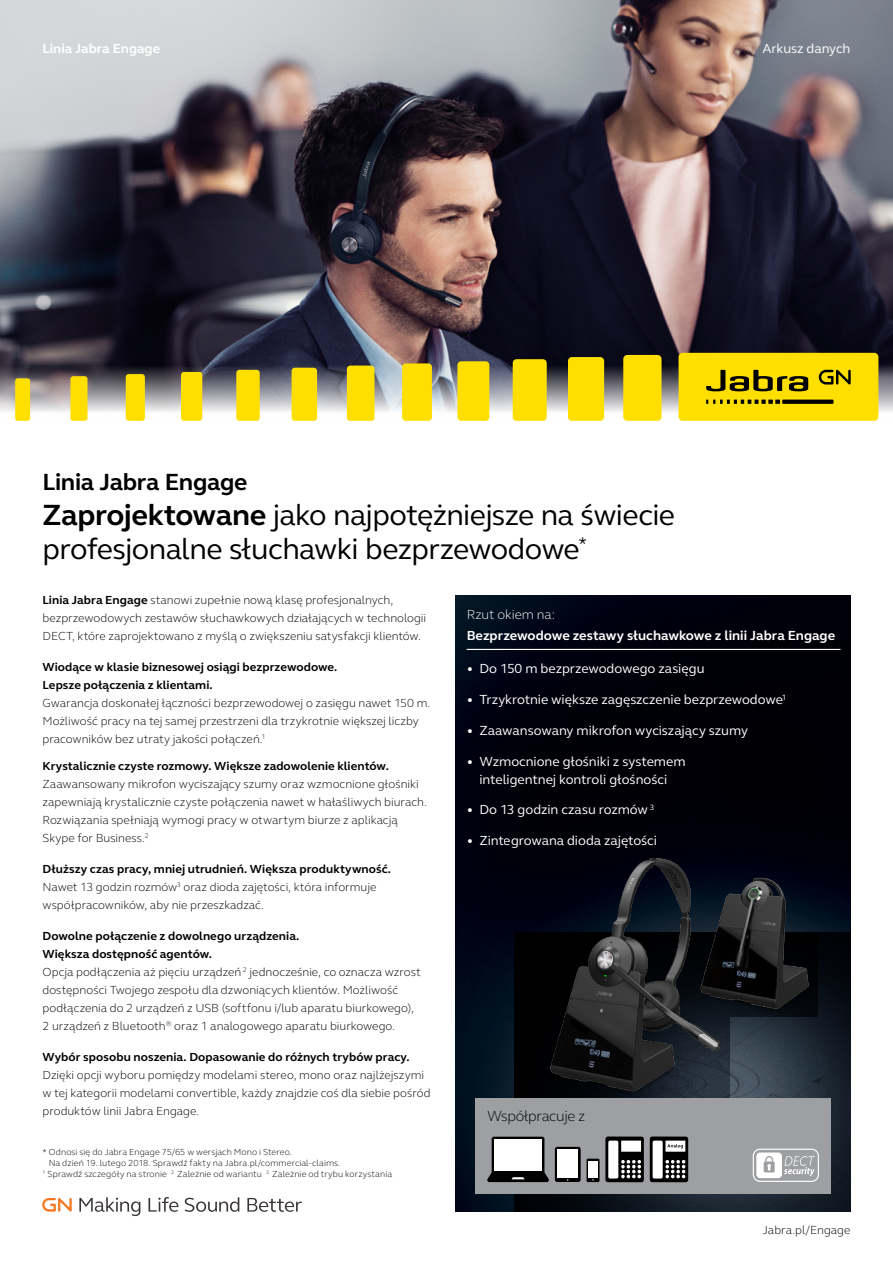
<style>
.page{position:relative;width:893px;height:1263px;background:#fff}
.page>*{position:absolute;margin:0;border:0;box-sizing:border-box;transform-origin:0 0}
.t1{font:30px/34.5px "GN Elliot";letter-spacing:-.02em;color:#000}
.t2{font:700 24px "GN Elliot";letter-spacing:-.015em;color:#000}
.jabra_body_copy{font:300 15px "GN Elliot";letter-spacing:-.02em;color:#000}
.t3{font:13.5px/18px "GN Elliot";letter-spacing:-.005em;color:#fff;text-align:center}
.t4{font:700 13.5px/21px "GN Elliot";color:#fff}
.jabra_body_copy-2{font:300 12px/18px "GN Elliot";color:#000}
.jabra_body_bold{font:700 12px/18px "GN Elliot";letter-spacing:.005em;color:#000}
.jabra_table_copy{font:300 12px "GN Elliot";letter-spacing:.005em;color:#000}
.jabra_body_copy-3{font:300 9px "GN Elliot";letter-spacing:.01em;color:#000}
.s1{font-weight:700}
.s2{font-weight:300}
</style>
<div class="page">
<img style="left:455px;top:595px;width:395px;height:617px">
<svg style="left:514px;top:932px;width:336px;height:280px"></svg>
<img style="left:0;top:0;width:893px;height:420px">
<svg style="left:42px;top:1198px;width:30px;height:13px"></svg>
<svg style="left:79px;top:1197px;width:61px;height:19px"></svg>
<svg style="left:148px;top:1197px;width:30px;height:15px"></svg>
<svg style="left:185px;top:1197px;width:54px;height:15px"></svg>
<svg style="left:247px;top:1198px;width:55px;height:14px"></svg>
<hr style="left:467px;top:649px;width:373px;height:1px;background:#fff">
<div style="left:15px;top:378px;width:15px;height:43px;background:#ffdf00;border-radius:3px"></div>
<div style="left:70px;top:376px;width:17px;height:45px;background:#ffdf00;border-radius:3px"></div>
<div style="left:126px;top:374px;width:19px;height:47px;background:#ffdf00;border-radius:3px"></div>
<div style="left:181px;top:372px;width:21px;height:49px;background:#ffdf00;border-radius:3px"></div>
<div style="left:236px;top:370px;width:24px;height:51px;background:#ffdf00;border-radius:3px"></div>
<div style="left:292px;top:368px;width:25px;height:53px;background:#ffdf00;border-radius:3px"></div>
<div style="left:347px;top:366px;width:27px;height:55px;background:#ffdf00;border-radius:3px"></div>
<div style="left:402px;top:363px;width:30px;height:58px;background:#ffdf00;border-radius:4px"></div>
<div style="left:457px;top:361px;width:32px;height:60px;background:#ffdf00;border-radius:4px"></div>
<div style="left:513px;top:359px;width:34px;height:62px;background:#ffdf00;border-radius:4px"></div>
<div style="left:568px;top:357px;width:36px;height:64px;background:#ffdf00;border-radius:4px"></div>
<div style="left:623px;top:355px;width:38px;height:66px;background:#ffdf00;border-radius:4px"></div>
<div style="left:679px;top:353px;width:199px;height:68px;background:#ffdf00;border-radius:4px"></div>
<svg style="left:706px;top:370px;width:102px;height:21px"></svg>
<svg style="left:706px;top:400px;width:74px;height:4px"></svg>
<svg style="left:782px;top:400px;width:51px;height:4px"></svg>
<svg style="left:819px;top:370px;width:32px;height:14px"></svg>
<div style="left:475px;top:1098px;width:356px;height:96px;background:#9d9fa2"></div>
<svg style="left:753px;top:1149px;width:66px;height:33px"></svg>
<img style="left:728px;top:874px;width:88px;height:141px">
<img style="left:506px;top:836px;width:222px;height:262px">
<svg style="left:587px;top:1159px;width:12px;height:23px"></svg>
<div style="left:588px;top:1162px;width:10px;height:16px;background:#fff"></div>
<div style="left:492px;top:1137px;width:52px;height:38px;background:#000;border-radius:2px"></div>
<div style="left:494px;top:1139px;width:48px;height:32px;background:#fff"></div>
<svg style="left:487px;top:1172px;width:62px;height:10px"></svg>
<svg style="left:555px;top:1147px;width:26px;height:35px"></svg>
<div style="left:558px;top:1150px;width:20px;height:28px;background:#fff"></div>
<svg style="left:605px;top:1136px;width:39px;height:46px"></svg>
<svg style="left:650px;top:1136px;width:38px;height:46px"></svg>
<p class="t4" style="left:43px;top:37px;width:119px">Linia Jabra Engage</p>
<p class="t3" style="left:762px;top:39px;width:90px">Arkusz danych</p>
<p class="t2" style="left:43px;top:466px;width:207px">Linia Jabra Engage</p>
<p class="t1" style="left:43px;top:497px;width:634px"><span class="s1">Zaprojektowane</span> jako najpotężniejsze na świecie profesjonalne słuchawki bezprzewodowe<sup>*</sup></p>
<p class="jabra_body_copy-2" style="left:43px;top:591px;width:385px"><span class="s1">Linia Jabra Engage</span> stanowi zupełnie nową klasę profesjonalnych, bezprzewodowych zestawów słuchawkowych działających w technologii<br>DECT, które zaprojektowano z myślą o zwiększeniu satysfakcji klientów.</p>
<p class="jabra_body_bold" style="left:43px;top:658px;width:296px">Wiodące w klasie biznesowej osiągi bezprzewodowe.<br>Lepsze połączenia z klientami.</p>
<p class="jabra_body_copy-2" style="left:43px;top:694px;width:389px">Gwarancja doskonałej łączności bezprzewodowej o zasięgu nawet 150 m.<br>Możliwość pracy na tej samej przestrzeni dla trzykrotnie większej liczby pracowników bez utraty jakości połączeń.<sup>1</sup></p>
<p class="jabra_body_copy-2" style="left:43px;top:757px;width:386px"><span class="s1">Krystalicznie czyste rozmowy. Większe zadowolenie klientów.<br></span>Zaawansowany mikrofon wyciszający szumy oraz wzmocnione głośniki zapewniają krystalicznie czyste połączenia nawet w hałaśliwych biurach.<br>Rozwiązania spełniają wymogi pracy w otwartym biurze z aplikacją Skype for Business.<sup>2</sup></p>
<p class="jabra_body_bold" style="left:43px;top:860px;width:350px">Dłuższy czas pracy, mniej utrudnień. Większa produktywność.</p>
<p class="jabra_body_copy-2" style="left:43px;top:878px;width:335px">Nawet 13 godzin rozmów<sup>3</sup> oraz dioda zajętości, która informuje współpracowników, aby nie przeszkadzać.</p>
<p class="jabra_body_bold" style="left:43px;top:926px;width:258px">Dowolne połączenie z dowolnego urządzenia.<br>Większa dostępność agentów.</p>
<p class="jabra_body_copy-2" style="left:43px;top:962px;width:380px">Opcja podłączenia aż pięciu urządzeń <sup>2</sup> jednocześnie, co oznacza wzrost dostępności Twojego zespołu dla dzwoniących klientów. Możliwość podłączenia do 2 urządzeń z USB (softfonu i/lub aparatu biurkowego), 2 urządzeń z Bluetooth<sup>®</sup> oraz 1 analogowego aparatu biurkowego.</p>
<p class="jabra_body_bold" style="left:43px;top:1047px;width:369px">Wybór sposobu noszenia. Dopasowanie do różnych trybów pracy.</p>
<p class="jabra_body_copy-2" style="left:43px;top:1065px;width:390px">Dzięki opcji wyboru pomiędzy modelami stereo, mono oraz najlżejszymi w tej kategorii modelami convertible, każdy znajdzie coś dla siebie pośród produktów linii Jabra Engage.</p>
<p class="t4" style="left:467px;top:604px;width:370px"><span class="s2">Rzut okiem na:<br></span>Bezprzewodowe zestawy słuchawkowe z linii Jabra Engage</p>
<p class="t3" style="left:467px;top:659px;width:239px">• Do 150 m bezprzewodowego zasięgu</p>
<p class="t3" style="left:467px;top:690px;width:321px">• Trzykrotnie większe zagęszczenie bezprzewodowe<sup>1</sup></p>
<p class="t3" style="left:467px;top:721px;width:283px">• Zaawansowany mikrofon wyciszający szumy</p>
<p class="t3" style="left:467px;top:752px;width:220px">• Wzmocnione głośniki z systemem inteligentnej kontroli głośności</p>
<p class="t3" style="left:467px;top:800px;width:189px">• Do 13 godzin czasu rozmów <sup>3</sup></p>
<p class="t3" style="left:467px;top:831px;width:192px">• Zintegrowana dioda zajętości</p>
<p class="jabra_body_copy" style="left:487px;top:1106px;width:100px">Współpracuje z</p>
<p class="jabra_body_copy-3" style="left:43px;top:1146px;width:251px">* Odnosi się do Jabra Engage 75/65 w wersjach Mono i Stereo.</p>
<p class="jabra_body_copy-3" style="left:49px;top:1157px;width:293px">Na dzień 19. lutego 2018. Sprawdź fakty na Jabra.pl/commercial-claims.</p>
<p class="jabra_body_copy-3" style="left:43px;top:1168px;width:351px"><sup>1</sup> Sprawdź szczegóły na stronie <sup>2</sup> Zależnie od wariantu <sup>3</sup> Zależnie od trybu korzystania</p>
<p class="jabra_table_copy" style="left:763px;top:1221px;width:89px">Jabra.pl/Engage</p>
</div>
